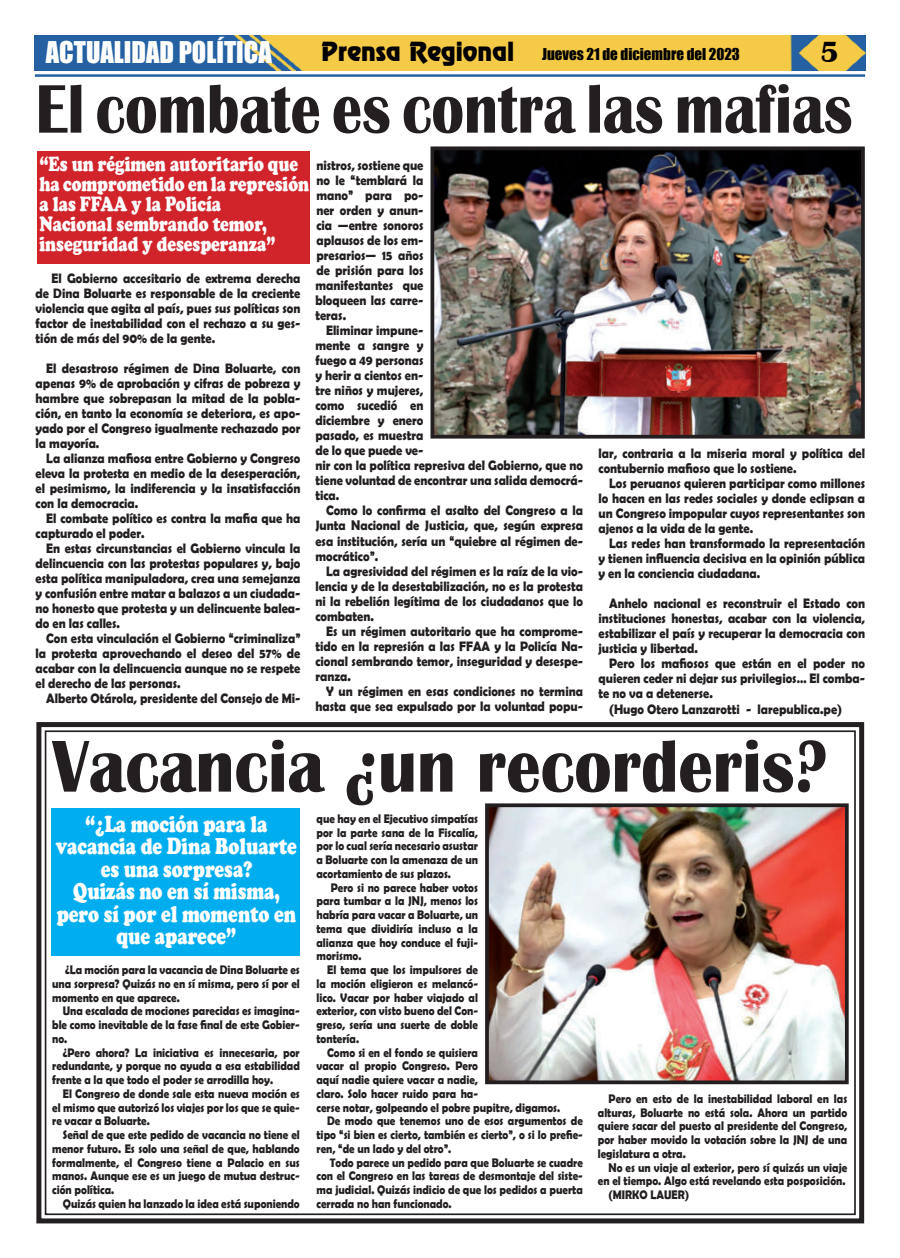
<style>
.page{position:relative;width:900px;height:1258px;background:#fff}
.page>*{position:absolute;margin:0;border:0;box-sizing:border-box;transform-origin:0 0}
.t1{font:700 76px "Britannic";color:#231f20;scale:.91 1}
.t2{font:700 71px "Britannic";color:#231f20;scale:.85 1}
.t3{font:700 30px "Britannic";color:#020000}
.t4{font:27.5px "Impact";color:#fff;scale:.96 1}
.t5{font:900 23.75px/22.5px "Cooper";color:#fff;text-align:center;scale:.77 1}
.t6{font:900 21.25px/20px "Cooper";color:#fff;scale:.77 1}
.t7{font:15px "Impact";color:#000}
.t8{font:700 13.75px/15px "Berlin Sans FB Demi";color:#231f20;text-align:justify;scale:.9 1}
.t9{font:700 12.5px/13.8px "Berlin Sans FB Demi";color:#231f20;text-align:justify;scale:.88 1}
.s1{font-family:"Renfrew Normal";font-size:23.75px;color:#020000}
</style>
<div class="page">
<hr style="left:35px;top:74px;width:830px;height:3px;background:#2361a2">
<img style="left:35px;top:35px;width:830px;height:36px">
<img style="left:436px;top:151px;width:424px;height:283px">
<div style="left:431px;top:146px;width:434px;height:293px;border:4px solid #231f20"></div>
<div style="left:37px;top:151px;width:272px;height:112px;background:#d1232a"></div>
<svg style="left:36px;top:722px;width:829px;height:502px"></svg>
<div style="left:51px;top:808px;width:249px;height:147px;background:#00aeef"></div>
<img style="left:490px;top:808px;width:354px;height:271px">
<div style="left:485px;top:803px;width:364px;height:281px;border:4px solid #231f20"></div>
<h3 class="t4" style="left:46px;top:39px;width:237px">ACTUALIDAD POLÍTICA</h3>
<p class="t7" style="left:321px;top:47px;width:420px"><span class="s1">Prensa Regional</span> Jueves 21 de diciembre del 2023</p>
<h3 class="t3" style="left:821px;top:42px;width:20px">5</h3>
<h2 class="t2" style="left:36px;top:84px;width:962px">El combate es contra las mafias</h2>
<h3 class="t6" style="left:39px;top:155px;width:352px">“Es un régimen autoritario que ha comprometido en la represión a las FFAA y la Policía<br>Nacional sembrando temor, inseguridad y desesperanza”</h3>
<p class="t8" style="left:315px;top:159px;width:122px">nistros, sostiene que no le “temblará la mano” para po&shy;ner orden y anun&shy;cia —entre sonoros aplausos de los em&shy;presarios— 15 años de prisión para los manifestantes que bloqueen las carre&shy;teras.</p>
<p class="t8" style="left:315px;top:324px;width:299px;text-align:left;text-indent:11px">Eliminar impune-<br>mente a sangre y<br>fuego a 49 personas<br>y herir a cientos en-<br>tre niños y mujeres,<br>como sucedió en<br>diciembre y enero<br>pasado, es muestra<br>de lo que puede ve-<br>nir con la política represiva del Gobierno, que no tiene voluntad de encontrar una salida democrá&shy;tica.</p>
<p class="t8" style="left:315px;top:503px;width:299px;text-indent:11px">Como lo confirma el asalto del Congreso a la Junta Nacional de Justicia, que, según expresa esa institución, sería un “quiebre al régimen de&shy;mocrático”.</p>
<p class="t8" style="left:315px;top:564px;width:299px;text-indent:11px">La agresividad del régimen es la raíz de la vio&shy;lencia y de la desestabilización, no es la protesta ni la rebelión legítima de los ciudadanos que lo combaten.</p>
<p class="t8" style="left:315px;top:624px;width:299px;text-indent:11px">Es un régimen autoritario que ha comprome&shy;tido en la represión a las FFAA y la Policía Na&shy;cional sembrando temor, inseguridad y desespe&shy;ranza.</p>
<p class="t8" style="left:315px;top:684px;width:299px;text-align:right">Y un régimen en esas condiciones no termina hasta que sea expulsado por la voluntad popu-</p>
<p class="t8" style="left:36px;top:272px;width:296px;text-indent:16px">El Gobierno accesitario de extrema derecha de Dina Boluarte es responsable de la creciente violencia que agita al país, pues sus políticas son factor de inestabilidad con el rechazo a su ges&shy;tión de más del 90% de la gente.</p>
<p class="t8" style="left:36px;top:362px;width:296px;text-indent:11px">El desastroso régimen de Dina Boluarte, con apenas 9% de aprobación y cifras de pobreza y hambre que sobrepasan la mitad de la pobla&shy;ción, en tanto la economía se deteriora, es apo&shy;yado por el Congreso igualmente rechazado por la mayoría.</p>
<p class="t8" style="left:36px;top:451px;width:296px;text-indent:11px">La alianza mafiosa entre Gobierno y Congreso eleva la protesta en medio de la desesperación, el pesimismo, la indiferencia y la insatisfacción con la democracia.</p>
<p class="t8" style="left:36px;top:511px;width:296px;text-indent:11px">El combate político es contra la mafia que ha capturado el poder.</p>
<p class="t8" style="left:36px;top:542px;width:296px;text-indent:11px">En estas circunstancias el Gobierno vincula la delincuencia con las protestas populares y, bajo esta política manipuladora, crea una semejanza y confusión entre matar a balazos a un ciudada&shy;no honesto que protesta y un delincuente balea&shy;do en las calles.</p>
<p class="t8" style="left:36px;top:632px;width:296px;text-indent:11px">Con esta vinculación el Gobierno “criminaliza” la protesta aprovechando el deseo del 57% de acabar con la delincuencia aunque no se respete el derecho de las personas.</p>
<p class="t8" style="left:46px;top:692px;width:284px">Alberto Otárola, presidente del Consejo de Mi-</p>
<p class="t8" style="left:599px;top:447px;width:298px">lar, contraria a la miseria moral y política del contubernio mafioso que lo sostiene.</p>
<p class="t8" style="left:599px;top:477px;width:298px;text-indent:11px">Los peruanos quieren participar como millones lo hacen en las redes sociales y donde eclipsan a un Congreso impopular cuyos representantes son ajenos a la vida de la gente.</p>
<p class="t8" style="left:599px;top:537px;width:298px;text-indent:11px">Las redes han transformado la representación y tienen influencia decisiva en la opinión pública y en la conciencia ciudadana.</p>
<p class="t8" style="left:599px;top:597px;width:298px;text-indent:11px">Anhelo nacional es reconstruir el Estado con instituciones honestas, acabar con la violencia, estabilizar el país y recuperar la democracia con justicia y libertad.</p>
<p class="t8" style="left:609px;top:656px;width:286px">Pero los mafiosos que están en el poder no</p>
<p class="t8" style="left:599px;top:672px;width:298px">quieren ceder ni dejar sus privilegios… El comba-</p>
<p class="t8" style="left:599px;top:687px;width:129px">te no va a detenerse.</p>
<p class="t8" style="left:609px;top:702px;width:260px">(Hugo Otero Lanzarotti - larepublica.pe)</p>
<h1 class="t1" style="left:52px;top:739px;width:854px">Vacancia ¿un recorderis?</h1>
<h3 class="t5" style="left:56px;top:814px;width:314px">“¿La moción para la vacancia de Dina Boluarte es una sorpresa?<br>Quizás no en sí misma, pero sí por el momento en que aparece”</h3>
<p class="t9" style="left:317px;top:812px;width:185px">que hay en el Ejecutivo simpatías por la parte sana de la Fiscalía, por lo cual sería necesario asustar a Boluarte con la amenaza de un acortamiento de sus plazos.</p>
<p class="t9" style="left:317px;top:881px;width:185px;text-indent:14px">Pero si no parece haber votos para tumbar a la JNJ, menos los habría para vacar a Boluarte, un tema que dividiría incluso a la alianza que hoy conduce el fuji&shy;morismo.</p>
<p class="t9" style="left:317px;top:964px;width:185px;text-indent:11px">El tema que los impulsores de la moción eligieron es melancó&shy;lico. Vacar por haber viajado al exterior, con visto bueno del Con&shy;greso, sería una suerte de doble tontería.</p>
<p class="t9" style="left:327px;top:1046px;width:173px">Como si en el fondo se quisiera</p>
<p class="t9" style="left:317px;top:1060px;width:185px">vacar al propio Congreso. Pero</p>
<p class="t9" style="left:317px;top:1074px;width:185px">aquí nadie quiere vacar a nadie,</p>
<p class="t9" style="left:317px;top:1087px;width:185px">claro. Solo hacer ruido para ha-</p>
<p class="t9" style="left:317px;top:1101px;width:278px">cerse notar, golpeando el pobre pupitre, digamos.</p>
<p class="t9" style="left:327px;top:1115px;width:292px">De modo que tenemos uno de esos argumentos de</p>
<p class="t9" style="left:317px;top:1128px;width:304px">tipo “si bien es cierto, también es cierto”, o si lo prefie-</p>
<p class="t9" style="left:317px;top:1142px;width:155px">ren, “de un lado y del otro”.</p>
<p class="t9" style="left:330px;top:1156px;width:289px">Todo parece un pedido para que Boluarte se cuadre</p>
<p class="t9" style="left:317px;top:1170px;width:304px">con el Congreso en las tareas de desmontaje del siste-</p>
<p class="t9" style="left:317px;top:1184px;width:304px">ma judicial. Quizás indicio de que los pedidos a puerta</p>
<p class="t9" style="left:317px;top:1197px;width:155px">cerrada no han funcionado.</p>
<p class="t9" style="left:52px;top:964px;width:283px;text-indent:13px">¿La moción para la vacancia de Dina Boluarte es una sorpresa? Quizás no en sí misma, pero sí por el momento en que aparece.</p>
<p class="t9" style="left:52px;top:1005px;width:283px;text-indent:11px">Una escalada de mociones parecidas es imagina&shy;ble como inevitable de la fase final de este Gobier&shy;no.</p>
<p class="t9" style="left:52px;top:1046px;width:283px;text-indent:11px">¿Pero ahora? La iniciativa es innecesaria, por redundante, y porque no ayuda a esa estabilidad frente a la que todo el poder se arrodilla hoy.</p>
<p class="t9" style="left:52px;top:1087px;width:283px;text-indent:11px">El Congreso de donde sale esta nueva moción es el mismo que autorizó los viajes por los que se quie&shy;re vacar a Boluarte.</p>
<p class="t9" style="left:52px;top:1129px;width:283px;text-indent:11px">Señal de que este pedido de vacancia no tiene el menor futuro. Es solo una señal de que, hablando formalmente, el Congreso tiene a Palacio en sus manos. Aunque ese es un juego de mutua destruc&shy;ción política.</p>
<p class="t9" style="left:63px;top:1197px;width:271px">Quizás quien ha lanzado la idea está suponiendo</p>
<p class="t9" style="left:598px;top:1092px;width:285px;text-indent:11px">Pero en esto de la inestabilidad laboral en las alturas, Boluarte no está sola. Ahora un partido quiere sacar del puesto al presidente del Congreso, por haber movido la votación sobre la JNJ de una legislatura a otra.</p>
<p class="t9" style="left:609px;top:1161px;width:273px">No es un viaje al exterior, pero sí quizás un viaje</p>
<p class="t9" style="left:598px;top:1175px;width:283px">en el tiempo. Algo está revelando esta posposición.</p>
<p class="t9" style="left:609px;top:1188px;width:93px">(MIRKO LAUER)</p>
</div>
